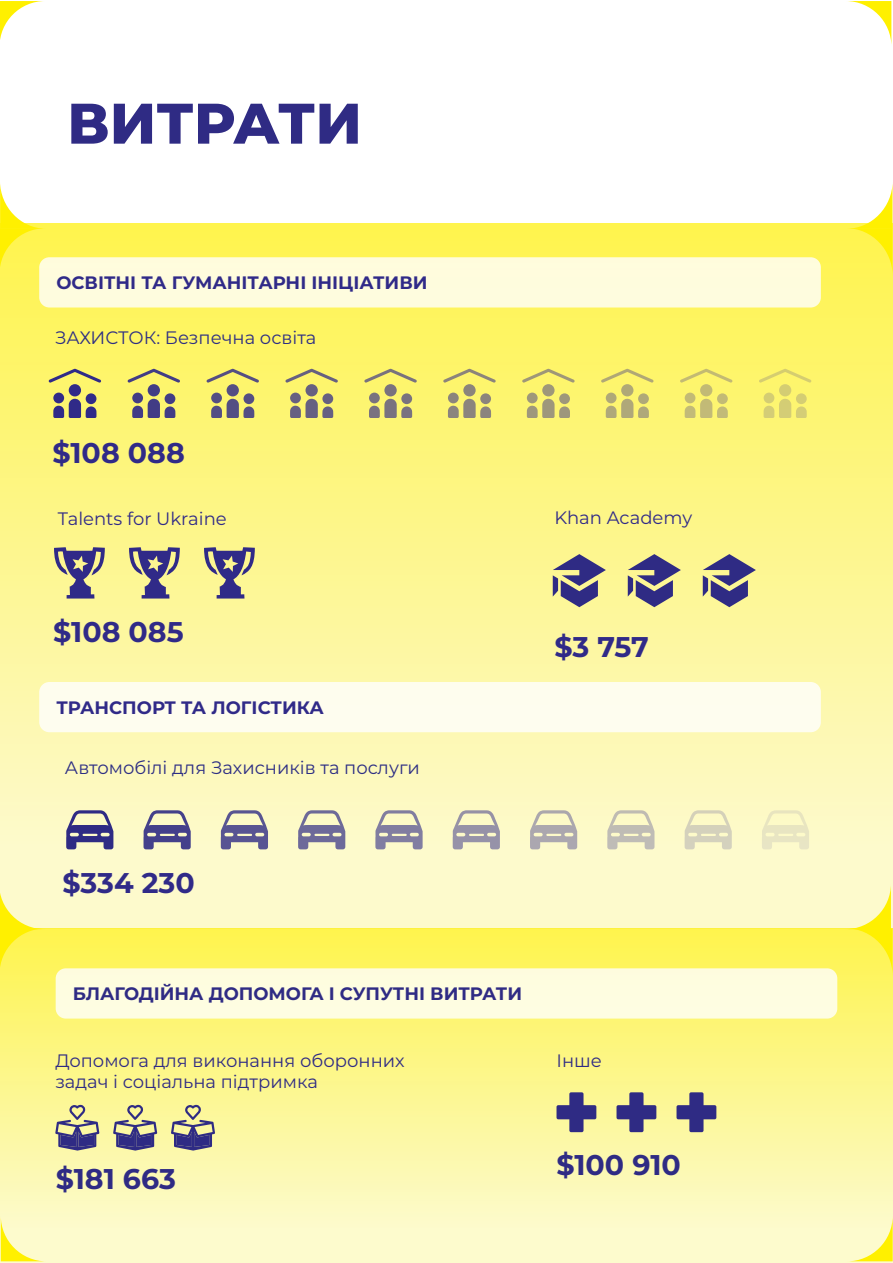
<style>
.page{position:relative;width:893px;height:1263px;background:#fff}
.page>*{position:absolute;margin:0;border:0;box-sizing:border-box;transform-origin:0 0}
.t1{font:800 57px "Montserrat";color:#2f2b84}
.t2{font:700 28.5px "Montserrat";color:#302a88}
.t3{font:700 28.5px "Montserrat";color:#2f2b84}
.t4{font:18px/21px "Montserrat";color:#2f2b84}
.t5{font:18px "Montserrat";color:#2d2e84}
.t6{font:700 18px "Montserrat";color:#302a88}
.t7{font:700 18px "Montserrat";color:#2f2b84}
.t8{font:18px "Montserrat";color:#302a88}
</style>
<div class="page">
<div style="left:0;top:929px;width:893px;height:334px;background:linear-gradient(to bottom,#fef34e,#fcfbd8)"></div>
<div style="left:0;top:224px;width:893px;height:705px;background:linear-gradient(to bottom,#fef34e,#fdfad9)"></div>
<svg style="left:49px;top:369px;width:52px;height:14px"></svg>
<div style="left:69px;top:384px;width:12px;height:12px;background:#302a88;border-radius:50%"></div>
<svg style="left:53px;top:399px;width:43px;height:19px"></svg>
<div style="left:53px;top:393px;width:11px;height:10px;background:#302a88;border-radius:50%"></div>
<div style="left:86px;top:393px;width:10px;height:11px;background:#302a88;border-radius:50%"></div>
<svg style="left:128px;top:369px;width:52px;height:14px"></svg>
<div style="left:148px;top:384px;width:12px;height:12px;background:#423c85;border-radius:50%"></div>
<svg style="left:132px;top:399px;width:43px;height:19px"></svg>
<div style="left:132px;top:393px;width:11px;height:10px;background:#423c85;border-radius:50%"></div>
<div style="left:165px;top:393px;width:10px;height:11px;background:#423c85;border-radius:50%"></div>
<svg style="left:207px;top:369px;width:52px;height:14px"></svg>
<div style="left:227px;top:384px;width:12px;height:12px;background:#544e83;border-radius:50%"></div>
<svg style="left:211px;top:399px;width:43px;height:19px"></svg>
<div style="left:211px;top:393px;width:11px;height:10px;background:#544e83;border-radius:50%"></div>
<svg style="left:243px;top:393px;width:11px;height:11px"></svg>
<svg style="left:285px;top:369px;width:53px;height:14px"></svg>
<svg style="left:305px;top:384px;width:13px;height:12px"></svg>
<svg style="left:290px;top:399px;width:43px;height:19px"></svg>
<div style="left:290px;top:393px;width:11px;height:10px;background:#666081;border-radius:50%"></div>
<svg style="left:322px;top:393px;width:11px;height:11px"></svg>
<svg style="left:364px;top:369px;width:53px;height:14px"></svg>
<svg style="left:384px;top:384px;width:13px;height:12px"></svg>
<svg style="left:369px;top:399px;width:43px;height:19px"></svg>
<div style="left:369px;top:393px;width:11px;height:10px;background:#79727f;border-radius:50%"></div>
<svg style="left:401px;top:393px;width:11px;height:11px"></svg>
<svg style="left:443px;top:369px;width:53px;height:14px"></svg>
<svg style="left:463px;top:384px;width:13px;height:12px"></svg>
<svg style="left:448px;top:399px;width:43px;height:19px"></svg>
<div style="left:448px;top:393px;width:11px;height:10px;background:#8b847c;border-radius:50%"></div>
<div style="left:480px;top:393px;width:11px;height:11px;background:#8b847d;border-radius:50%"></div>
<svg style="left:522px;top:369px;width:53px;height:14px"></svg>
<svg style="left:542px;top:384px;width:13px;height:12px"></svg>
<svg style="left:527px;top:399px;width:43px;height:19px"></svg>
<div style="left:527px;top:393px;width:11px;height:10px;background:#9e977a;border-radius:50%"></div>
<div style="left:559px;top:393px;width:11px;height:11px;background:#9e977b;border-radius:50%"></div>
<svg style="left:601px;top:369px;width:52px;height:14px"></svg>
<div style="left:621px;top:384px;width:12px;height:12px;background:#afa877;border-radius:50%"></div>
<svg style="left:606px;top:399px;width:43px;height:19px"></svg>
<div style="left:606px;top:393px;width:11px;height:10px;background:#afa878;border-radius:50%"></div>
<div style="left:638px;top:393px;width:11px;height:11px;background:#afa879;border-radius:50%"></div>
<svg style="left:680px;top:369px;width:52px;height:14px"></svg>
<div style="left:700px;top:384px;width:12px;height:12px;background:#c2ba74;border-radius:50%"></div>
<svg style="left:685px;top:399px;width:43px;height:19px"></svg>
<div style="left:685px;top:393px;width:10px;height:10px;background:#c2ba76;border-radius:50%"></div>
<div style="left:717px;top:393px;width:11px;height:11px;background:#c2ba76;border-radius:50%"></div>
<svg style="left:759px;top:369px;width:52px;height:14px"></svg>
<div style="left:779px;top:384px;width:12px;height:12px;background:#d4cd72;border-radius:50%"></div>
<svg style="left:764px;top:399px;width:43px;height:19px"></svg>
<div style="left:764px;top:393px;width:10px;height:10px;background:#d4cd73;border-radius:50%"></div>
<div style="left:796px;top:393px;width:11px;height:11px;background:#d4cd74;border-radius:50%"></div>
<div style="left:39px;top:257px;width:782px;height:50px;background:#fefcdd;border-radius:10px"></div>
<div style="left:39px;top:682px;width:782px;height:50px;background:#fefdef;border-radius:10px"></div>
<svg style="left:54px;top:547px;width:51px;height:51px;background:#99938d"></svg>
<svg style="left:848px;top:1px;width:43px;height:39px"></svg>
<svg style="left:0;top:1px;width:43px;height:39px"></svg>
<svg style="left:847px;top:189px;width:45px;height:86px"></svg>
<svg style="left:0;top:184px;width:46px;height:90px"></svg>
<svg style="left:1px;top:1215px;width:46px;height:46px;background:#fdf8a2"></svg>
<svg style="left:847px;top:1215px;width:46px;height:46px;background:#fdf8a1"></svg>
<div style="left:56px;top:968px;width:781px;height:50px;background:#fefde0;border-radius:10px"></div>
<svg style="left:0;top:883px;width:45px;height:91px;background:#fdf575"></svg>
<svg style="left:845px;top:883px;width:47px;height:93px;background:#fdf573"></svg>
<svg style="left:55px;top:1105px;width:44px;height:45px;background:#a29d92"></svg>
<svg style="left:113px;top:1105px;width:44px;height:45px;background:#a19d92"></svg>
<svg style="left:171px;top:1105px;width:44px;height:45px;background:#a19d92"></svg>
<svg style="left:556px;top:1092px;width:40px;height:40px;background:#86828d"></svg>
<svg style="left:616px;top:1092px;width:40px;height:40px;background:#86828d"></svg>
<svg style="left:676px;top:1092px;width:40px;height:40px;background:#86828d"></svg>
<svg style="left:553px;top:554px;width:53px;height:53px;background:#95908c"></svg>
<svg style="left:628px;top:554px;width:53px;height:53px;background:#95908c"></svg>
<svg style="left:703px;top:554px;width:53px;height:53px;background:#95908c"></svg>
<svg style="left:129px;top:547px;width:51px;height:51px;background:#99938d"></svg>
<svg style="left:204px;top:547px;width:51px;height:51px;background:#99938d"></svg>
<svg style="left:66px;top:810px;width:47px;height:39px;background:#8b88a2"></svg>
<svg style="left:144px;top:810px;width:47px;height:39px;background:#9793a6"></svg>
<svg style="left:221px;top:810px;width:47px;height:39px;background:#a29eaa"></svg>
<svg style="left:298px;top:810px;width:47px;height:39px;background:#adaaad"></svg>
<svg style="left:375px;top:810px;width:48px;height:39px;background:#b9b6b2"></svg>
<svg style="left:453px;top:810px;width:47px;height:39px;background:#c4c0b5"></svg>
<svg style="left:530px;top:810px;width:47px;height:39px;background:#cfccb9"></svg>
<svg style="left:607px;top:810px;width:47px;height:39px;background:#dbd7bd"></svg>
<svg style="left:685px;top:810px;width:47px;height:39px;background:#e6e3c1"></svg>
<svg style="left:762px;top:810px;width:47px;height:39px;background:#f1eec4"></svg>
<h1 class="t1" style="left:67px;top:82px;width:296px">ВИТРАТИ</h1>
<p class="t6" style="left:56px;top:270px;width:373px">ОСВІТНІ ТА ГУМАНІТАРНІ ІНІЦІАТИВИ</p>
<p class="t5" style="left:55px;top:325px;width:263px">ЗАХИСТОК: Безпечна освіта</p>
<h2 class="t2" style="left:53px;top:432px;width:134px">$108 088</h2>
<p class="t8" style="left:58px;top:506px;width:170px">Talents for Ukraine</p>
<h2 class="t2" style="left:53px;top:611px;width:132px">$108 085</h2>
<p class="t6" style="left:56px;top:694px;width:269px">ТРАНСПОРТ ТА ЛОГІСТИКА</p>
<p class="t5" style="left:65px;top:755px;width:356px">Автомобілі для Захисників та послуги</p>
<p class="t8" style="left:554px;top:505px;width:139px">Khan Academy</p>
<h2 class="t2" style="left:554px;top:626px;width:96px">$3 757</h2>
<h2 class="t2" style="left:62px;top:863px;width:134px">$334 230</h2>
<p class="t7" style="left:73px;top:981px;width:451px">БЛАГОДІЙНА ДОПОМОГА І СУПУТНІ ВИТРАТИ</p>
<p class="t4" style="left:55px;top:1050px;width:351px">Допомога для виконання оборонних задач і соціальна підтримка</p>
<p class="t4" style="left:556px;top:1050px;width:47px">Інше</p>
<h2 class="t3" style="left:56px;top:1158px;width:122px">$181 663</h2>
<h2 class="t3" style="left:556px;top:1145px;width:126px">$100 910</h2>
</div>
